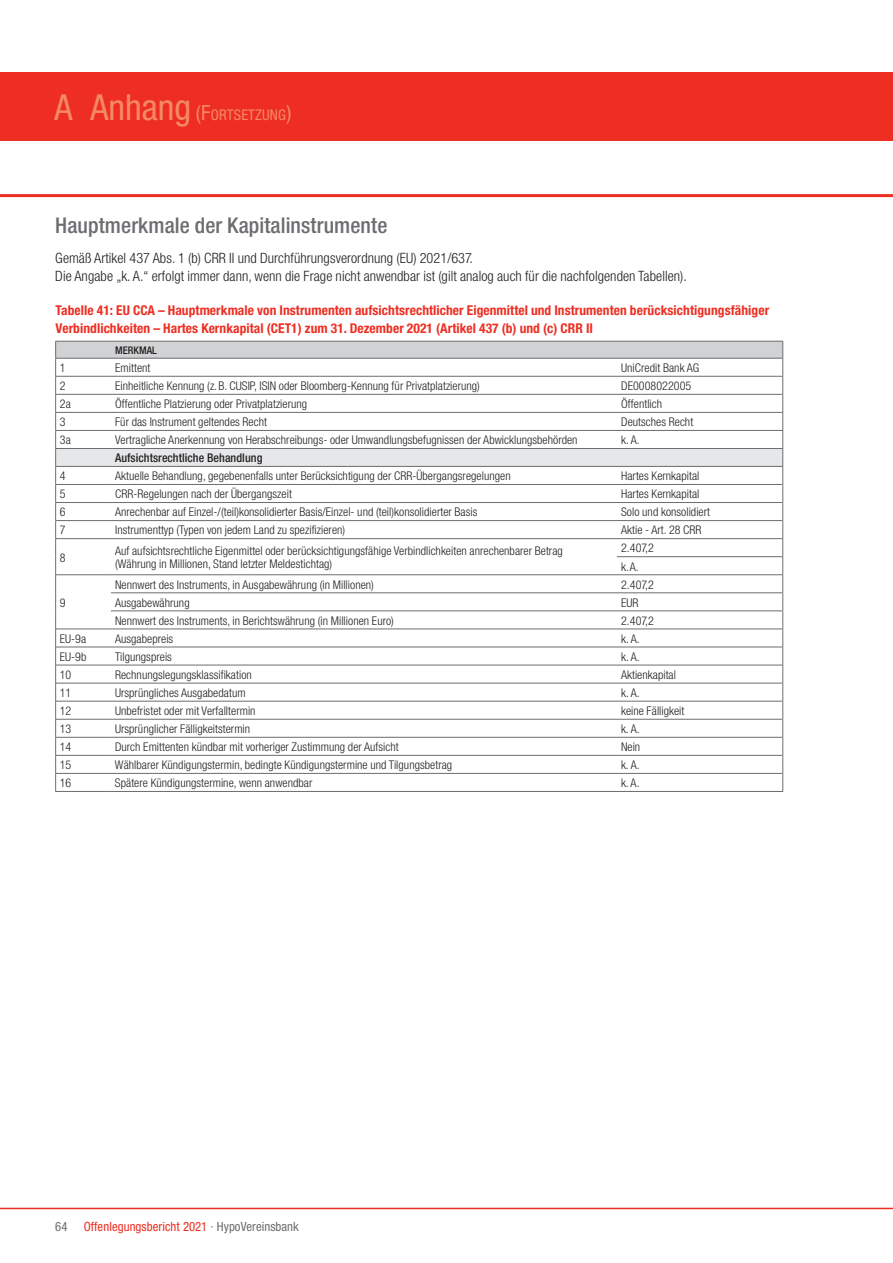
<style>
.page{position:relative;width:893px;height:1263px;background:#fff}
.page>*{position:absolute;margin:0;border:0;box-sizing:border-box;transform-origin:0 0}
.t1{font:500 condensed 21.75px "Helvetica Neue";letter-spacing:.005em;color:#6c6d70}
.t2{font:condensed 14.7px "Helvetica Neue";letter-spacing:.01em;color:#f58966}
.t3{font:300 14.25px/18px "Helvetica HVB Cond";letter-spacing:.005em;color:#231f20}
.t4{font:700 condensed 13.5px/18px "Helvetica Neue";letter-spacing:.005em;color:#ee2e22}
.t5{font:condensed 12.75px "Helvetica Neue";letter-spacing:.005em;color:#ee2e22}
.t6{font:condensed 12.75px "Helvetica Neue";color:#6c6d70}
.t7{font:300 12px/13.5px "Helvetica HVB Cond";letter-spacing:.005em;color:#231f20}
.t8{font:500 12px "Helvetica HVB Cond";letter-spacing:.005em;color:#231f20}
.t9{font:500 10.5px "Helvetica HVB Cond";letter-spacing:.005em;color:#231f20}
.s1{font-size:36px}
.s2{font-size:21px}
.s3{color:#6c6d70}
</style>
<div class="page">
<hr style="left:0;top:1208px;width:893px;height:1px;background:#ee2e22">
<div style="left:0;top:72px;width:893px;height:68px;background:#ee2e22"></div>
<hr style="left:0;top:194px;width:893px;height:3px;background:#ee2e22">
<hr style="left:55px;top:791px;width:56px;height:1px;background:#6c6d70">
<hr style="left:111px;top:791px;width:506px;height:1px;background:#6c6d70">
<hr style="left:617px;top:791px;width:166px;height:1px;background:#6c6d70">
<svg style="left:55px;top:341px;width:728px;height:450px"></svg>
<p class="t2" style="left:55px;top:107px;width:238px"><span class="s1">A Anhang</span> <span class="s2">(F</span>ORTSETZUNG<span class="s2">)</span></p>
<h1 class="t1" style="left:55px;top:212px;width:334px">Hauptmerkmale der Kapitalinstrumente</h1>
<p class="t3" style="left:55px;top:249px;width:633px">Gemäß Artikel 437 Abs. 1 (b) CRR II und Durchführungsverordnung (EU) 2021/637.<br>Die Angabe „k. A.“ erfolgt immer dann, wenn die Frage nicht anwendbar ist (gilt analog auch für die nachfolgenden Tabellen).</p>
<p class="t4" style="left:56px;top:301px;width:715px">Tabelle 41: EU CCA – Hauptmerkmale von Instrumenten aufsichtsrechtlicher Eigenmittel und Instrumenten berücksichtigungsfähiger<br>Verbindlichkeiten – Hartes Kernkapital (CET1) zum 31. Dezember 2021 (Artikel 437 (b) und (c) CRR II</p>
<p class="t9" style="left:115px;top:344px;width:43px">MERKMAL</p>
<p class="t7" style="left:60px;top:361px;width:7px">1</p>
<p class="t7" style="left:115px;top:361px;width:37px">Emittent</p>
<p class="t7" style="left:621px;top:361px;width:80px">UniCredit Bank AG</p>
<p class="t7" style="left:60px;top:379px;width:7px">2</p>
<p class="t7" style="left:115px;top:379px;width:366px">Einheitliche Kennung (z.B. CUSIP, ISIN oder Bloomberg-Kennung für Privatplatzierung)</p>
<p class="t7" style="left:621px;top:379px;width:72px">DE0008022005</p>
<p class="t7" style="left:60px;top:397px;width:12px">2a</p>
<p class="t7" style="left:115px;top:397px;width:194px">Öffentliche Platzierung oder Privatplatzierung</p>
<p class="t7" style="left:621px;top:397px;width:43px">Öffentlich</p>
<p class="t7" style="left:60px;top:415px;width:7px">3</p>
<p class="t7" style="left:115px;top:415px;width:153px">Für das Instrument geltendes Recht</p>
<p class="t7" style="left:621px;top:415px;width:74px">Deutsches Recht</p>
<p class="t7" style="left:60px;top:433px;width:12px">3a</p>
<p class="t7" style="left:115px;top:433px;width:464px">Vertragliche Anerkennung von Herabschreibungs- oder Umwandlungsbefugnissen der Abwicklungsbehörden</p>
<p class="t7" style="left:621px;top:433px;width:20px">k. A.</p>
<p class="t8" style="left:115px;top:451px;width:149px">Aufsichtsrechtliche Behandlung</p>
<p class="t7" style="left:60px;top:469px;width:7px">4</p>
<p class="t7" style="left:115px;top:469px;width:397px">Aktuelle Behandlung, gegebenenfalls unter Berücksichtigung der CRR-Übergangsregelungen</p>
<p class="t7" style="left:621px;top:469px;width:80px">Hartes Kernkapital</p>
<p class="t7" style="left:60px;top:487px;width:7px">5</p>
<p class="t7" style="left:115px;top:487px;width:178px">CRR-Regelungen nach der Übergangszeit</p>
<p class="t7" style="left:621px;top:487px;width:80px">Hartes Kernkapital</p>
<p class="t7" style="left:60px;top:505px;width:7px">6</p>
<p class="t7" style="left:115px;top:505px;width:364px">Anrechenbar auf Einzel-/(teil)konsolidierter Basis/Einzel- und (teil)konsolidierter Basis</p>
<p class="t7" style="left:621px;top:505px;width:90px">Solo und konsolidiert</p>
<p class="t7" style="left:60px;top:523px;width:7px">7</p>
<p class="t7" style="left:115px;top:523px;width:232px">Instrumenttyp (Typen von jedem Land zu spezifizieren)</p>
<p class="t7" style="left:621px;top:523px;width:82px">Aktie - Art. 28 CRR</p>
<p class="t7" style="left:60px;top:550px;width:7px">8</p>
<p class="t7" style="left:115px;top:544px;width:449px">Auf aufsichtsrechtliche Eigenmittel oder berücksichtigungsfähige Verbindlichkeiten anrechenbarer Betrag (Währung in Millionen, Stand letzter Meldestichtag)</p>
<p class="t7" style="left:621px;top:539px;width:34px;line-height:18px">2.407,2 k.A.</p>
<p class="t7" style="left:60px;top:596px;width:7px">9</p>
<p class="t7" style="left:115px;top:577px;width:260px">Nennwert des Instruments, in Ausgabewährung (in Millionen)</p>
<p class="t7" style="left:621px;top:577px;width:34px">2.407,2</p>
<p class="t7" style="left:115px;top:596px;width:76px">Ausgabewährung</p>
<p class="t7" style="left:621px;top:596px;width:19px">EUR</p>
<p class="t7" style="left:115px;top:614px;width:280px">Nennwert des Instruments, in Berichtswährung (in Millionen Euro)</p>
<p class="t7" style="left:621px;top:614px;width:34px">2.407,2</p>
<p class="t7" style="left:60px;top:632px;width:28px">EU-9a</p>
<p class="t7" style="left:115px;top:632px;width:60px">Ausgabepreis</p>
<p class="t7" style="left:621px;top:632px;width:20px">k. A.</p>
<p class="t7" style="left:60px;top:650px;width:28px">EU-9b</p>
<p class="t7" style="left:115px;top:650px;width:58px">Tilgungspreis</p>
<p class="t7" style="left:621px;top:650px;width:20px">k. A.</p>
<p class="t7" style="left:60px;top:668px;width:13px">10</p>
<p class="t7" style="left:115px;top:668px;width:138px">Rechnungslegungsklassifikation</p>
<p class="t7" style="left:621px;top:668px;width:56px">Aktienkapital</p>
<p class="t7" style="left:60px;top:686px;width:13px">11</p>
<p class="t7" style="left:115px;top:686px;width:132px">Ursprüngliches Ausgabedatum</p>
<p class="t7" style="left:621px;top:686px;width:20px">k. A.</p>
<p class="t7" style="left:60px;top:704px;width:13px">12</p>
<p class="t7" style="left:115px;top:704px;width:142px">Unbefristet oder mit Verfalltermin</p>
<p class="t7" style="left:621px;top:704px;width:65px">keine Fälligkeit</p>
<p class="t7" style="left:60px;top:722px;width:13px">13</p>
<p class="t7" style="left:115px;top:722px;width:137px">Ursprünglicher Fälligkeitstermin</p>
<p class="t7" style="left:621px;top:722px;width:20px">k. A.</p>
<p class="t7" style="left:60px;top:740px;width:13px">14</p>
<p class="t7" style="left:115px;top:740px;width:285px">Durch Emittenten kündbar mit vorheriger Zustimmung der Aufsicht</p>
<p class="t7" style="left:621px;top:740px;width:21px">Nein</p>
<p class="t7" style="left:60px;top:758px;width:13px">15</p>
<p class="t7" style="left:115px;top:758px;width:339px">Wählbarer Kündigungstermin, bedingte Kündigungstermine und Tilgungsbetrag</p>
<p class="t7" style="left:621px;top:758px;width:20px">k. A.</p>
<p class="t7" style="left:60px;top:776px;width:13px">16</p>
<p class="t7" style="left:115px;top:776px;width:199px">Spätere Kündigungstermine, wenn anwendbar</p>
<p class="t7" style="left:621px;top:776px;width:20px">k. A.</p>
<p class="t6" style="left:55px;top:1218px;width:14px">64</p>
<p class="t5" style="left:84px;top:1218px;width:217px">Offenlegungsbericht 2021 <span class="s3">· HypoVereinsbank</span></p>
</div>
